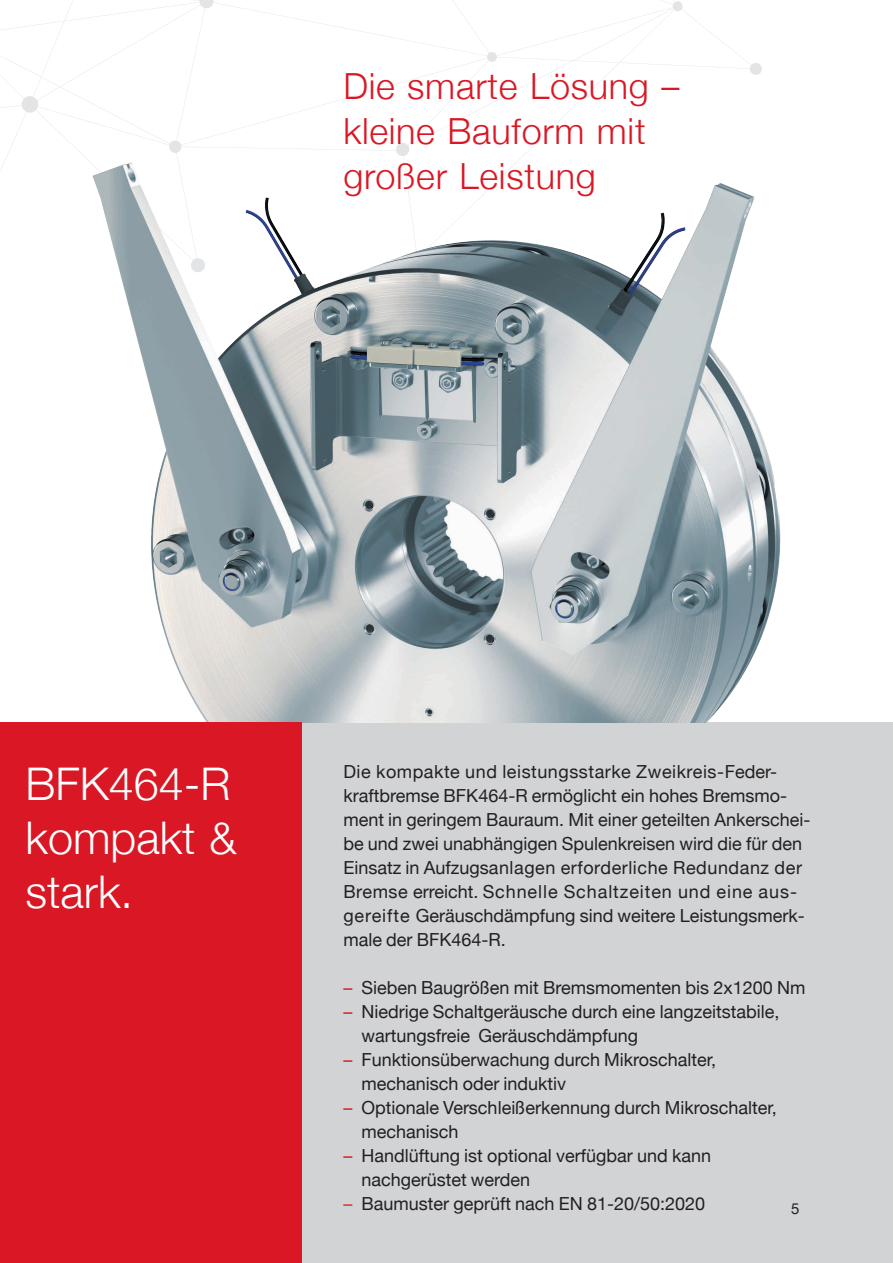
<style>
.page{position:relative;width:893px;height:1263px;background:#fff}
.page>*{position:absolute;margin:0;border:0;box-sizing:border-box;transform-origin:0 0}
.t1{font:300 45px/54px "Helvetica Neue";color:#fff}
.t2{font:300 36px/45px "Helvetica Neue";letter-spacing:.02em;color:#da1724}
.t3{font:18px/24px "Helvetica Neue";color:#231f20}
.t4{font:15px "Helvetica Neue";color:#231f20}
.s1{color:#da1724}
.s2{color:#df2632}
</style>
<div class="page">
<div style="left:302px;top:723px;width:591px;height:540px;background:#d1d3d4"></div>
<img style="left:0;top:0;width:893px;height:723px">
<div style="left:0;top:723px;width:302px;height:540px;background:#da1724"></div>
<h2 class="t2" style="left:343px;top:61px;width:338px">Die smarte Lösung – kleine Bauform mit großer Leistung</h2>
<h1 class="t1" style="left:26px;top:754px;width:213px">BFK464-R kompakt &amp; stark.</h1>
<p class="t3" style="left:343px;top:761px;width:469px">Die kompakte und leistungsstarke Zweikreis-Feder&shy;kraftbremse BFK464-R ermöglicht ein hohes Bremsmo&shy;ment in geringem Bauraum. Mit einer geteilten Ankerschei&shy;be und zwei unabhängigen Spulenkreisen wird die für den Einsatz in Aufzugsanlagen erforderliche Redundanz der Bremse erreicht. Schnelle Schaltzeiten und eine aus&shy;gereifte Geräuschdämpfung sind weitere Leistungsmerk&shy;male der BFK464-R.</p>
<p class="t3" style="left:343px;top:977px;width:463px"><span class="s1">–</span> Sieben Baugrößen mit Bremsmomenten bis 2x1200 Nm</p>
<p class="t3" style="left:361px;top:1001px;width:419px;text-indent:-18px"><span class="s1">–</span> Niedrige Schaltgeräusche durch eine langzeitstabile, wartungsfreie Geräuschdämpfung</p>
<p class="t3" style="left:361px;top:1049px;width:356px;text-indent:-18px"><span class="s1">–</span> Funktionsüberwachung durch Mikroschalter, mechanisch oder induktiv</p>
<p class="t3" style="left:361px;top:1097px;width:417px;text-indent:-18px"><span class="s1">–</span> Optionale Verschleißerkennung durch Mikroschalter, mechanisch</p>
<p class="t3" style="left:361px;top:1145px;width:351px;text-indent:-18px"><span class="s1">–</span> Handlüftung ist optional verfügbar und kann nachgerüstet werden</p>
<p class="t3" style="left:343px;top:1193px;width:363px"><span class="s2">–</span> Baumuster geprüft nach EN 81-20/50:2020</p>
<p class="t4" style="left:791px;top:1198px;width:10px">5</p>
</div>
